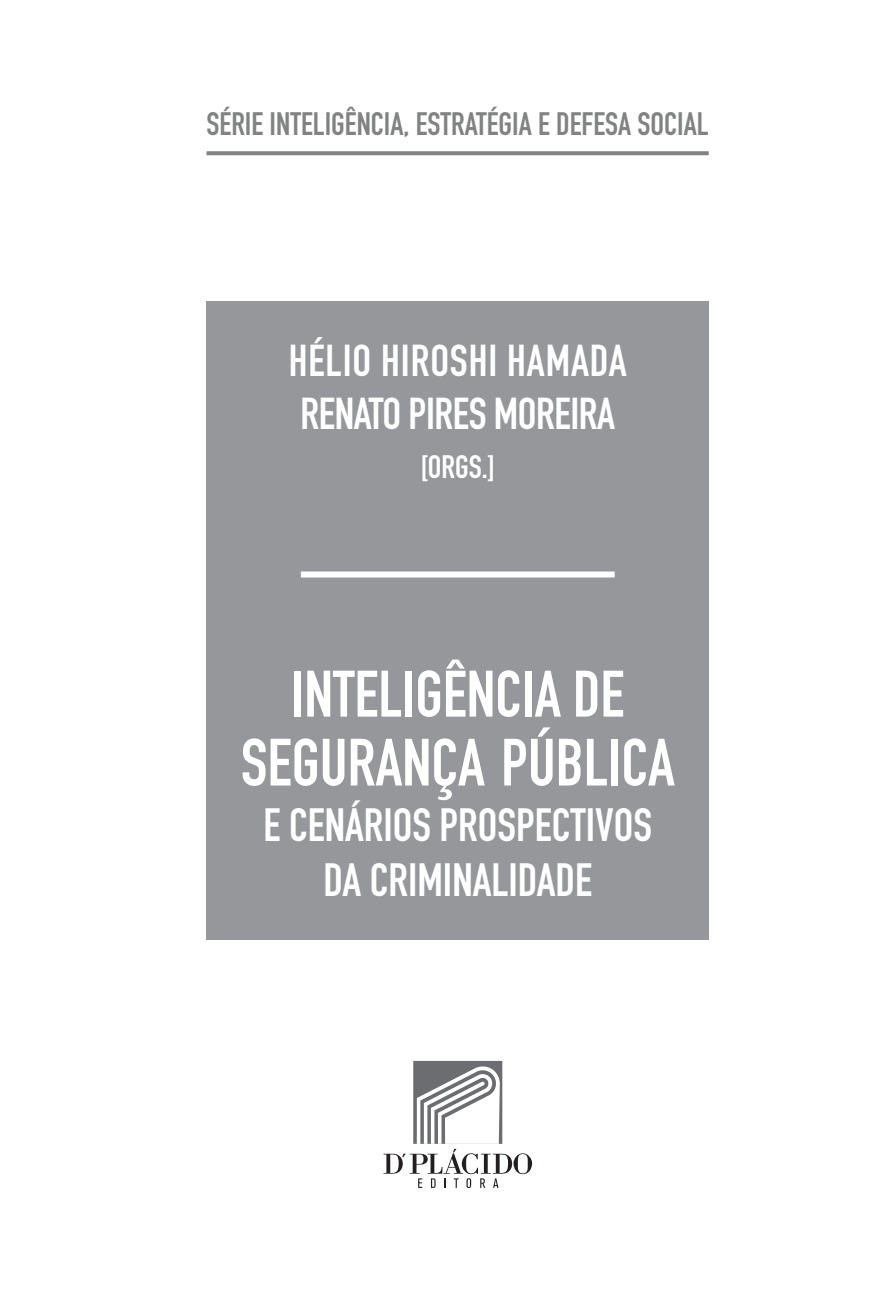
<style>
.page{position:relative;width:889px;height:1304px;background:#fff}
.page>*{position:absolute;margin:0;border:0;box-sizing:border-box;transform-origin:0 0}
.t1{font:65.6px "DIN Engschrift Std";color:#fff}
.t2{font:64.4px "DIN Engschrift Std";color:#fff}
.t3{font:46px/55.2px "DIN Engschrift Std";color:#fff;text-align:center}
.t4{font:44px/52.8px "DIN Engschrift Std";color:#fff}
.t5{font:32px "DIN Engschrift Std";color:#818282}
.t6{font:32px "DIN Engschrift Std";color:#fff}
</style>
<div class="page">
<div style="left:413px;top:1060px;width:89px;height:83px;background:#6c6d70"></div>
<svg style="left:383px;top:1064px;width:149px;height:123px"></svg>
<div style="left:207px;top:301px;width:502px;height:638px;background:#95979a"></div>
<div style="left:301px;top:571px;width:313px;height:6px;background:#fff"></div>
<svg style="left:206px;top:151px;width:502px;height:4px;background:#888989"></svg>
<p class="t5" style="left:206px;top:105px;width:504px">SÉRIE INTELIGÊNCIA, ESTRATÉGIA E DEFESA SOCIAL</p>
<h3 class="t4" style="left:289px;top:334px;width:340px">HÉLIO HIROSHI HAMADA<br>RENATO PIRES MOREIRA</h3>
<p class="t6" style="left:421px;top:448px;width:76px">[ORGS.]</p>
<h2 class="t2" style="left:291px;top:656px;width:334px">INTELIGÊNCIA DE</h2>
<h1 class="t1" style="left:241px;top:724px;width:435px">SEGURANÇA PÚBLICA</h1>
<h3 class="t3" style="left:263px;top:797px;width:390px">E CENÁRIOS PROSPECTIVOS<br>DA CRIMINALIDADE</h3>
</div>
